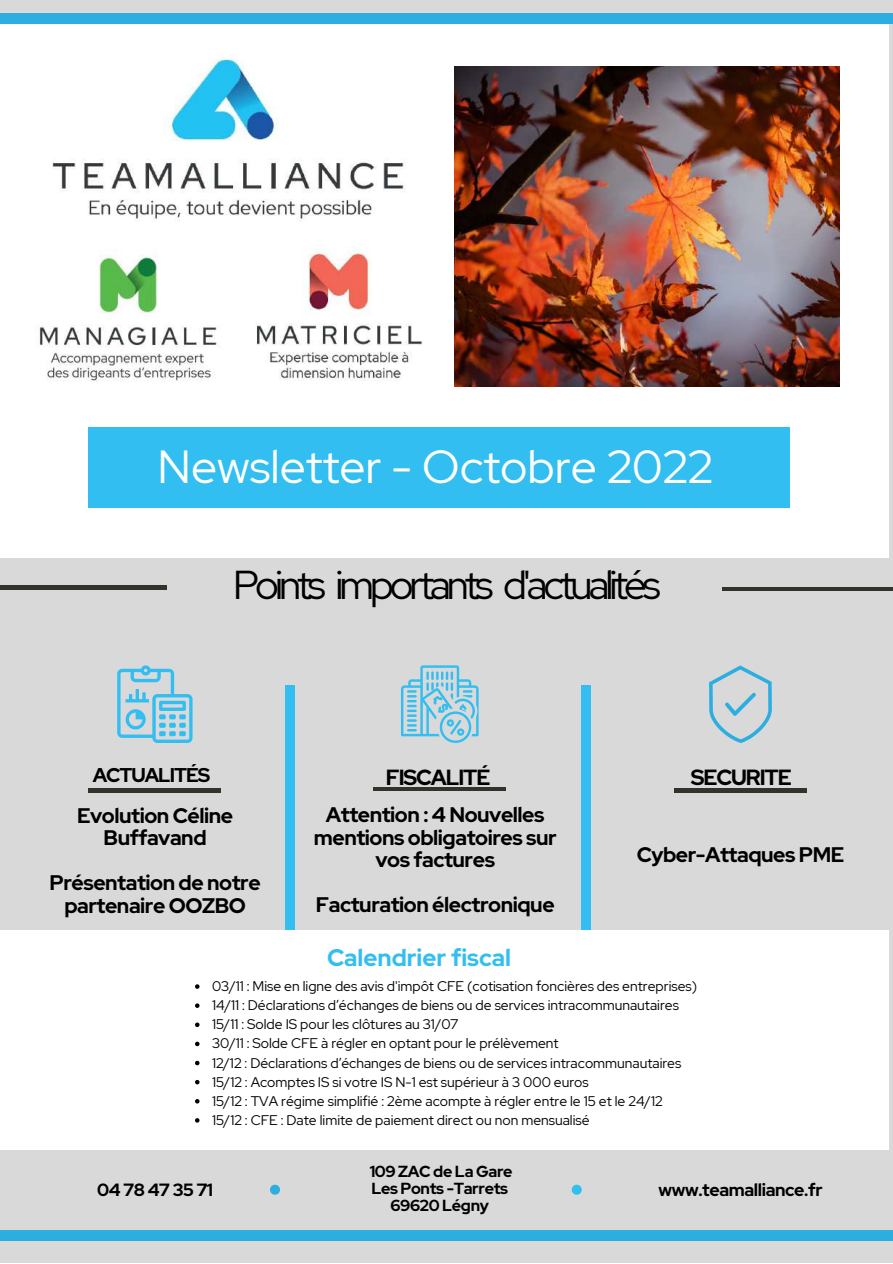
<style>
.page{position:relative;width:893px;height:1264px;background:#fff}
.page>*{position:absolute;margin:0;border:0;box-sizing:border-box;transform-origin:0 0}
.t1{font:46.2px "Red Hat Display";color:#fff}
.t2{font:40.2px "Red Hat Display";letter-spacing:-.1em;color:#000}
.t3{font:700 24px "Red Hat Display";color:#32bef0}
.t4{font:700 21.9px "Red Hat Display";letter-spacing:-.05em;color:#000}
.t5{font:700 21.75px "Red Hat Display";letter-spacing:-.05em;color:#000}
.t6{font:700 21px/22.5px "Red Hat Display";letter-spacing:-.02em;color:#000;text-align:center}
.t7{font:700 19.8px "Red Hat Display";letter-spacing:-.05em;color:#000}
.t8{font:700 17.7px "Red Hat Display";letter-spacing:-.02em;color:#000}
.t9{font:700 15.9px/16.8px "Red Hat Display";letter-spacing:-.02em;color:#000;text-align:center}
.t10{font:13.95px/19px "Red Hat Display";color:#000}
</style>
<div class="page">
<div style="left:0;top:0;width:892px;height:1262px;background:#d9d9d9"></div>
<div style="left:0;top:23px;width:888px;height:534px;background:#fff"></div>
<div style="left:88px;top:427px;width:702px;height:80px;background:#32bef0"></div>
<div style="left:581px;top:685px;width:9px;height:349px;background:#32bef0"></div>
<hr style="left:0;top:586px;width:167px;height:3px;background:#32332a">
<hr style="left:722px;top:587px;width:170px;height:4px;background:#32332a">
<hr style="left:88px;top:789px;width:133px;height:3px;background:#32332a">
<div style="left:0;top:1230px;width:892px;height:10px;background:#2caee1"></div>
<div style="left:0;top:13px;width:892px;height:11px;background:#2caee1"></div>
<svg style="left:270px;top:1184px;width:10px;height:10px"></svg>
<svg style="left:571px;top:1184px;width:10px;height:10px"></svg>
<div style="left:286px;top:685px;width:9px;height:349px;background:#32bef0"></div>
<svg style="left:117px;top:665px;width:75px;height:78px"></svg>
<svg style="left:401px;top:665px;width:77px;height:78px"></svg>
<hr style="left:373px;top:787px;width:133px;height:3px;background:#32332a">
<hr style="left:674px;top:789px;width:132px;height:3px;background:#32332a">
<div style="left:0;top:930px;width:888px;height:219px;background:#fff"></div>
<img style="left:52px;top:59px;width:352px;height:162px">
<img style="left:39px;top:250px;width:181px;height:131px">
<img style="left:256px;top:250px;width:166px;height:131px">
<img style="left:455px;top:66px;width:384px;height:321px">
<svg style="left:709px;top:665px;width:62px;height:78px"></svg>
<svg style="left:195px;top:984px;width:4px;height:4px"></svg>
<svg style="left:195px;top:1003px;width:4px;height:4px"></svg>
<svg style="left:195px;top:1022px;width:4px;height:5px"></svg>
<svg style="left:195px;top:1041px;width:4px;height:5px"></svg>
<svg style="left:195px;top:1060px;width:4px;height:5px"></svg>
<svg style="left:195px;top:1079px;width:4px;height:5px"></svg>
<svg style="left:195px;top:1099px;width:4px;height:4px"></svg>
<svg style="left:195px;top:1118px;width:4px;height:4px"></svg>
<h1 class="t1" style="left:158px;top:436px;width:556px">Newsletter - Octobre 2022</h1>
<h2 class="t2" style="left:233px;top:558px;width:429px">Points importants d'actualités</h2>
<h3 class="t7" style="left:93px;top:762px;width:119px">ACTUALITÉS</h3>
<h3 class="t5" style="left:386px;top:762px;width:106px">FISCALITÉ</h3>
<h3 class="t4" style="left:690px;top:762px;width:102px">SECURITE</h3>
<h3 class="t6" style="left:77px;top:804px;width:158px">Evolution Céline<br>Buffavand</h3>
<h3 class="t6" style="left:50px;top:871px;width:213px">Présentation de notre partenaire OOZBO</h3>
<h3 class="t6" style="left:314px;top:803px;width:244px">Attention : 4 Nouvelles mentions obligatoires sur vos factures</h3>
<h3 class="t6" style="left:316px;top:893px;width:240px">Facturation électronique</h3>
<h3 class="t6" style="left:636px;top:843px;width:209px">Cyber-Attaques PME</h3>
<h3 class="t3" style="left:327px;top:941px;width:185px">Calendrier fiscal</h3>
<p class="t10" style="left:212px;top:976px;width:486px">03/11 : Mise en ligne des avis d'impôt CFE (cotisation foncières des entreprises)<br>14/11 : Déclarations d’échanges de biens ou de services intracommunautaires 15/11 : Solde IS pour les clôtures au 31/07<br>30/11 : Solde CFE à régler en optant pour le prélèvement<br>12/12 : Déclarations d’échanges de biens ou de services intracommunautaires 15/12 : Acomptes IS si votre IS N-1 est supérieur à 3 000 euros<br>15/12 : TVA régime simplifié : 2ème acompte à régler entre le 15 et le 24/12<br>15/12 : CFE : Date limite de paiement direct ou non mensualisé</p>
<p class="t8" style="left:97px;top:1177px;width:117px">04 78 47 35 71</p>
<p class="t9" style="left:369px;top:1163px;width:144px">109 ZAC de La Gare<br>Les Ponts -Tarrets<br>69620 Légny</p>
<p class="t8" style="left:658px;top:1177px;width:165px">www.teamalliance.fr</p>
</div>
